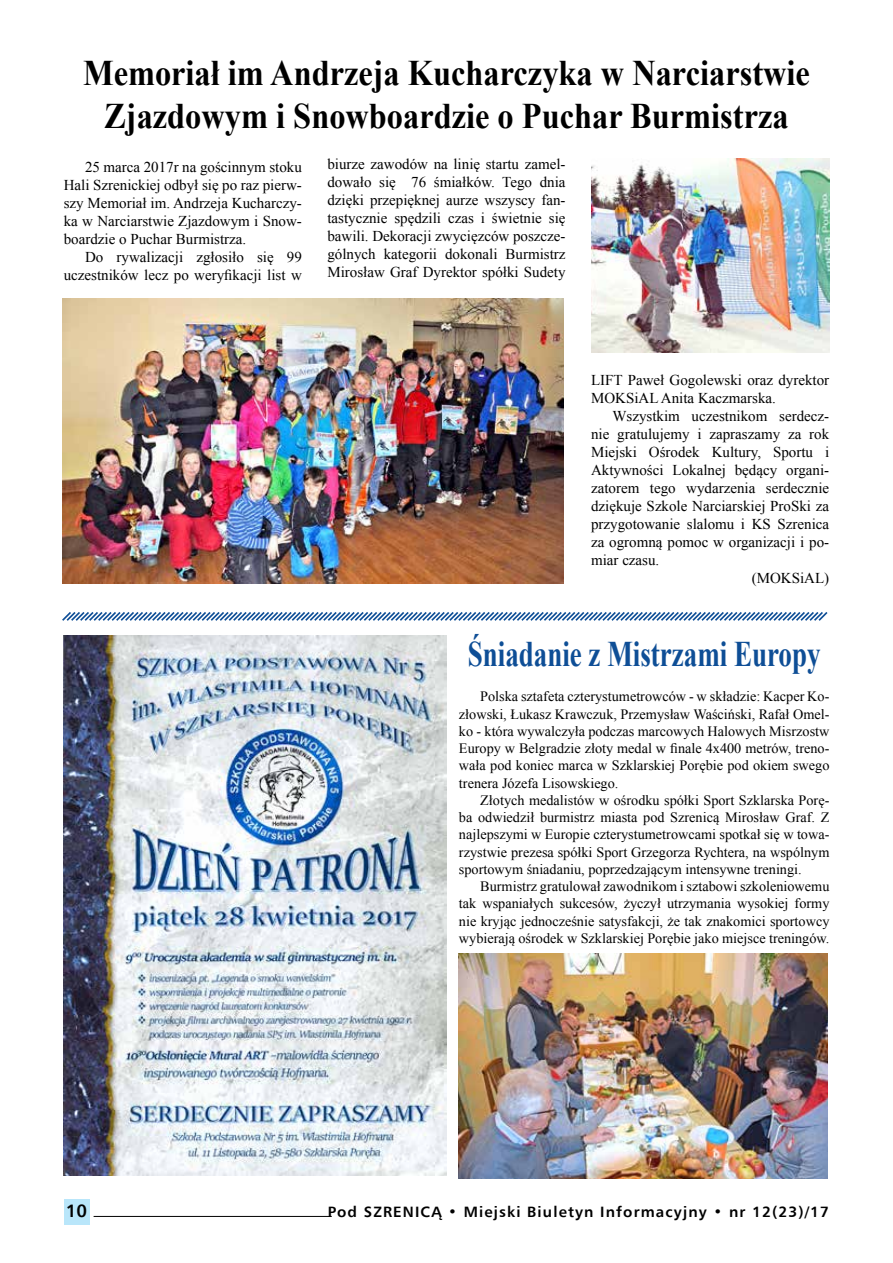
<style>
.page{position:relative;width:893px;height:1263px;background:#fff}
.page>*{position:absolute;margin:0;border:0;box-sizing:border-box;transform-origin:0 0}
.t1{font:700 36px/43.2px "Times New Roman";color:#000;text-align:center;scale:.9 1}
.t2{font:700 36px "Times New Roman";color:#0e4e96;scale:.75 1}
.t3{font:700 18px "Humnst 777 EU";color:#000}
.t4{font:15px/18px "Times New Roman";color:#000;text-align:justify}
.t5{font:700 15px "Humnst 777 EU";letter-spacing:.075em;color:#000}
.t6{font:14.25px/17.2px "Times New Roman";color:#000;text-align:justify}
</style>
<div class="page">
<div style="left:64px;top:1199px;width:25px;height:26px;background:#b9e6fa"></div>
<hr style="left:94px;top:1216px;width:238px;height:1px;background:#000">
<img style="left:591px;top:158px;width:239px;height:194px">
<img style="left:62px;top:299px;width:502px;height:285px">
<svg style="left:62px;top:612px;width:766px;height:9px"></svg>
<img style="left:459px;top:954px;width:368px;height:224px">
<img style="left:64px;top:636px;width:382px;height:540px">
<h1 class="t1" style="left:83px;top:50px;width:809px">Memoriał im Andrzeja Kucharczyka w Narciarstwie<br>Zjazdowym i Snowboardzie o Puchar Burmistrza</h1>
<p class="t4" style="left:64px;top:158px;width:240px;text-indent:21px">25 marca 2017r na gościnnym stoku Hali Szrenickiej odbył się po raz pierw&shy;szy Memoriał im. Andrzeja Kucharczy&shy;ka w Narciarstwie Zjazdowym i Snow&shy;boardzie o Puchar Burmistrza.</p>
<p class="t4" style="left:64px;top:248px;width:240px;text-align:right">Do rywalizacji zgłosiło się 99 uczestników lecz po weryfikacji list w</p>
<p class="t4" style="left:327px;top:154px;width:240px">biurze zawodów na linię startu zamel&shy;dowało się 76 śmiałków. Tego dnia dzięki przepięknej aurze wszyscy fan&shy;tastycznie spędzili czas i świetnie się bawili. Dekoracji zwycięzców poszcze&shy;gólnych kategorii dokonali Burmistrz Mirosław Graf Dyrektor spółki Sudety</p>
<p class="t4" style="left:591px;top:371px;width:240px">LIFT Paweł Gogolewski oraz dyrektor<br>MOKSiAL Anita Kaczmarska.</p>
<p class="t4" style="left:612px;top:407px;width:218px">Wszystkim uczestnikom serdecz-</p>
<p class="t4" style="left:591px;top:425px;width:240px">nie gratulujemy i zapraszamy za rok</p>
<p class="t4" style="left:591px;top:443px;width:240px">Miejski Ośrodek Kultury, Sportu i</p>
<p class="t4" style="left:591px;top:461px;width:240px">Aktywności Lokalnej będący organi-</p>
<p class="t4" style="left:591px;top:479px;width:240px">zatorem tego wydarzenia serdecznie</p>
<p class="t4" style="left:591px;top:497px;width:240px">dziękuje Szkole Narciarskiej ProSki za</p>
<p class="t4" style="left:591px;top:515px;width:240px">przygotowanie slalomu i KS Szrenica</p>
<p class="t4" style="left:591px;top:533px;width:240px">za ogromną pomoc w organizacji i po-</p>
<p class="t4" style="left:591px;top:551px;width:70px">miar czasu.</p>
<p class="t4" style="left:752px;top:569px;width:79px">(MOKSiAL)</p>
<p class="t3" style="left:66px;top:1199px;width:23px">10</p>
<h1 class="t2" style="left:468px;top:629px;width:472px">Śniadanie z Mistrzami Europy</h1>
<p class="t6" style="left:459px;top:688px;width:372px;text-indent:21px">Polska sztafeta czterystumetrowców - w składzie: Kacper Ko&shy;złowski, Łukasz Krawczuk, Przemysław Waściński, Rafał Omel&shy;ko - która wywalczyła podczas marcowych Halowych Misrzostw Europy w Belgradzie złoty medal w finale 4x400 metrów, treno&shy;wała pod koniec marca w Szklarskiej Porębie pod okiem swego trenera Józefa Lisowskiego.</p>
<p class="t6" style="left:459px;top:791px;width:372px;text-indent:21px">Złotych medalistów w ośrodku spółki Sport Szklarska Porę&shy;ba odwiedził burmistrz miasta pod Szrenicą Mirosław Graf. Z najlepszymi w Europie czterystumetrowcami spotkał się w towa&shy;rzystwie prezesa spółki Sport Grzegorza Rychtera, na wspólnym sportowym śniadaniu, poprzedzającym intensywne treningi.</p>
<p class="t6" style="left:459px;top:877px;width:372px;text-indent:21px">Burmistrz gratulował zawodnikom i sztabowi szkoleniowemu tak wspaniałych sukcesów, życzył utrzymania wysokiej formy nie kryjąc jednocześnie satysfakcji, że tak znakomici sportowcy wybierają ośrodek w Szklarskiej Porębie jako miejsce treningów.</p>
<p class="t5" style="left:328px;top:1202px;width:503px">Pod SZRENICĄ • Miejski Biuletyn Informacyjny • nr 12(23)/17</p>
</div>
